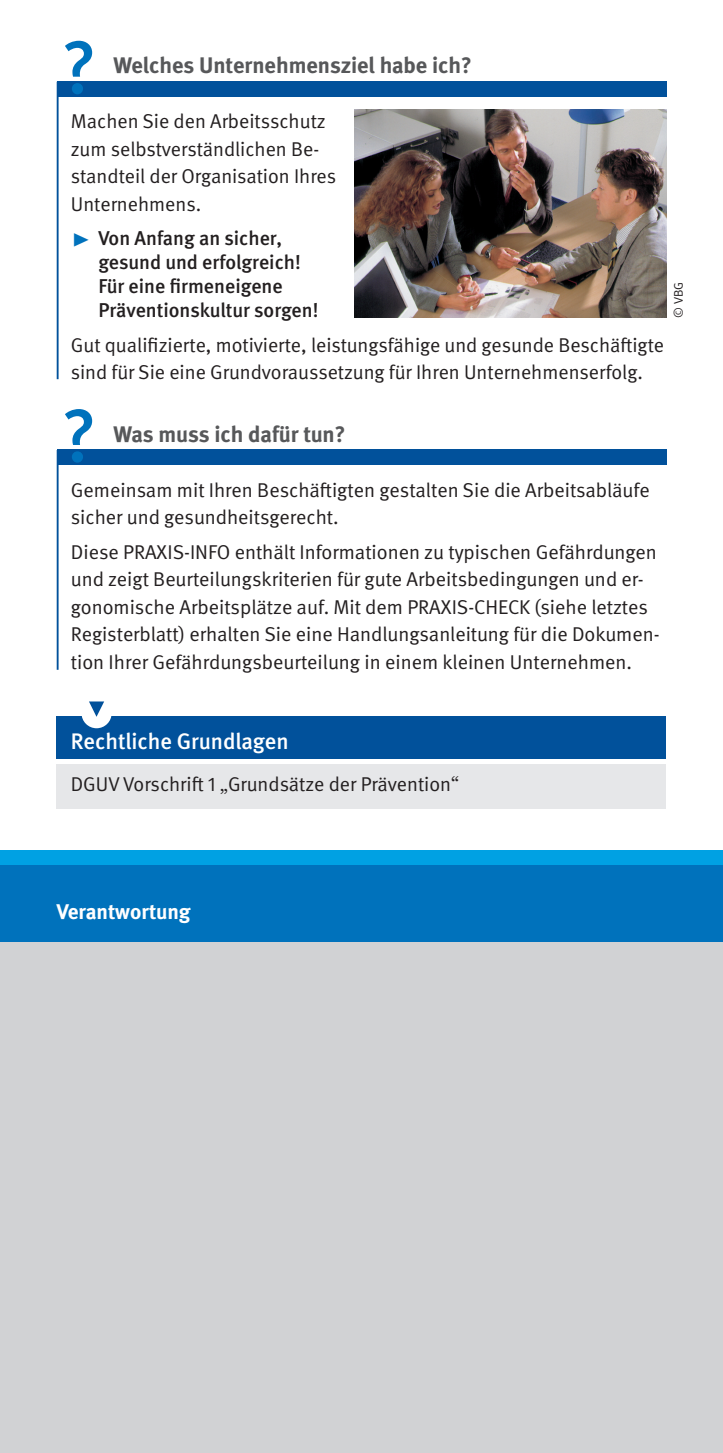
<style>
.page{position:relative;width:723px;height:1453px;background:#fff}
.page>*{position:absolute;margin:0;border:0;box-sizing:border-box;transform-origin:0 0}
.t1{font:700 22.5px "DGUV Meta";color:#57585a}
.t2{font:500 22.5px "DGUV Meta";color:#fff}
.t3{font:700 21.25px "DGUV Meta";color:#fff}
.t4{font:20px/27.5px "DGUV Meta";color:#231f20}
.t5{font:500 20px/24px "DGUV Meta";color:#231f20}
.t6{font:12.5px "DGUV Meta";color:#231f20}
.s1{font-weight:400;font-size:37.5px;color:#0072bc}
.s2{font-family:"Georgia"}
</style>
<div class="page">
<div style="left:0;top:865px;width:723px;height:78px;background:#0072bc"></div>
<div style="left:0;top:850px;width:723px;height:15px;background:#00a1e3"></div>
<div style="left:0;top:943px;width:723px;height:510px;background:#d1d2d4"></div>
<div style="left:57px;top:764px;width:609px;height:45px;background:#e6e7e9"></div>
<div style="left:57px;top:717px;width:609px;height:42px;background:#01519b"></div>
<div style="left:81px;top:698px;width:31px;height:30px;background:#fff;border-radius:50%"></div>
<svg style="left:89px;top:701px;width:15px;height:16px"></svg>
<svg style="left:57px;top:96px;width:609px;height:283px"></svg>
<div style="left:57px;top:81px;width:609px;height:15px;background:#01519b"></div>
<svg style="left:65px;top:41px;width:27px;height:53px"></svg>
<svg style="left:57px;top:464px;width:609px;height:206px"></svg>
<div style="left:57px;top:449px;width:609px;height:15px;background:#01519b"></div>
<svg style="left:65px;top:409px;width:27px;height:54px"></svg>
<img style="left:354px;top:109px;width:312px;height:208px">
<p class="t1" style="left:113px;top:57px;width:360px">Welches Unternehmensziel habe ich?</p>
<p class="t4" style="left:71px;top:109px;width:267px">Machen Sie den Arbeitsschutz zum selbstverständlichen Be&shy;standteil der Organisation Ihres<br>Unternehmens.</p>
<p class="t5" style="left:98px;top:228px;width:221px;text-indent:-28px"><span class="s1">▸</span> Von Anfang an sicher, gesund und erfolgreich!<br>Für eine firmeneigene<br>Präventionskultur sorgen!</p>
<p class="t4" style="left:71px;top:333px;width:595px">Gut qualifizierte, motivierte, leistungsfähige und gesunde Beschäftigte sind für Sie eine Grundvoraussetzung für Ihren Unternehmenserfolg.</p>
<p class="t6" style="left:674px;top:317px;width:37px;rotate:-90deg">© VBG</p>
<p class="t1" style="left:113px;top:426px;width:234px">Was muss ich dafür tun?</p>
<p class="t4" style="left:71px;top:478px;width:580px">Gemeinsam mit Ihren Beschäftigten gestalten Sie die Arbeitsabläufe sicher und gesundheitsgerecht.</p>
<p class="t4" style="left:71px;top:540px;width:590px">Diese PRAXIS-INFO enthält Informationen zu typischen Gefährdungen und zeigt Beurteilungskriterien für gute Arbeitsbedingungen und er&shy;gonomische Arbeitsplätze auf. Mit dem PRAXIS-CHECK (siehe letztes Registerblatt) erhalten Sie eine Handlungsanleitung für die Dokumen&shy;tion Ihrer Gefährdungsbeurteilung in einem kleinen Unternehmen.</p>
<p class="t2" style="left:71px;top:733px;width:219px">Rechtliche Grundlagen</p>
<p class="t4" style="left:71px;top:772px;width:390px">DGUV Vorschrift 1 <span class="s2">„</span>Grundsätze der Prävention<span class="s2">“</span></p>
<p class="t3" style="left:57px;top:903px;width:135px">Verantwortung</p>
</div>
